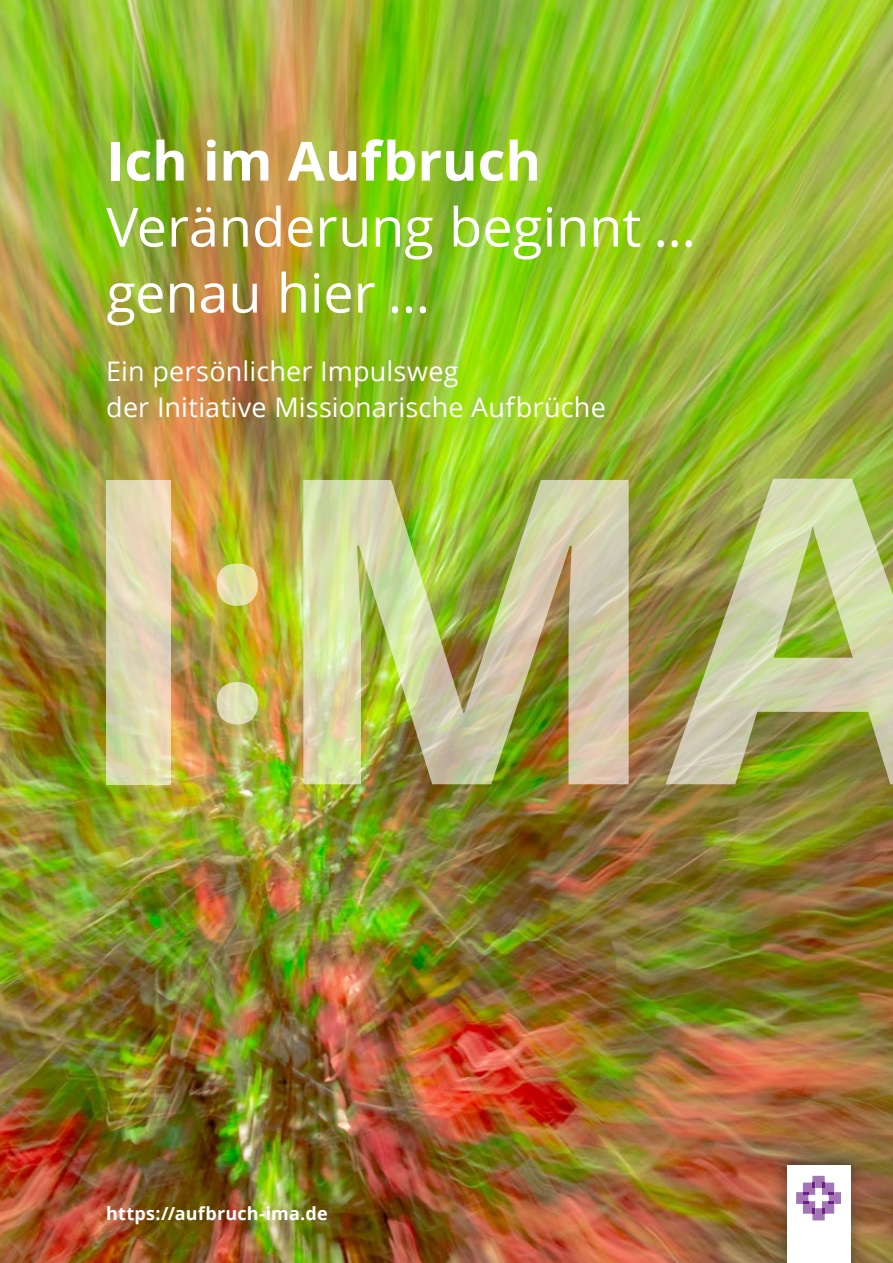
<style>
.page{position:relative;width:893px;height:1263px;background:#fff}
.page>*{position:absolute;margin:0;border:0;box-sizing:border-box;transform-origin:0 0}
.t1{font:54px/66px "Open Sans";color:#fff}
.t2{font:700 54px "Open Sans";color:#fff}
.t3{font:27px/36px "Open Sans";letter-spacing:.005em;color:#fff}
.t4{font:700 18px "Open Sans";letter-spacing:.01em;color:#fff}
</style>
<div class="page">
<img style="left:0;top:0;width:893px;height:1263px">
<div style="left:769px;top:1142px;width:99px;height:121px;background:#1d1d1b;opacity:.6"></div>
<div style="left:787px;top:1165px;width:63px;height:98px;background:#fff"></div>
<svg style="left:796px;top:1176px;width:45px;height:44px"></svg>
<img style="left:303px;top:479px;width:590px;height:305px">
<img style="left:217px;top:563px;width:41px;height:161px">
<svg style="left:106px;top:480px;width:65px;height:304px;background:#e0d7b3"></svg>
<h1 class="t2" style="left:106px;top:123px;width:436px">Ich im Aufbruch</h1>
<h1 class="t1" style="left:106px;top:193px;width:591px">Veränderung beginnt … genau hier …</h1>
<p class="t3" style="left:106px;top:352px;width:501px">Ein persönlicher Impulsweg<br>der Initiative Missionarische Aufbrüche</p>
<p class="t4" style="left:106px;top:1201px;width:223px">https://aufbruch-ima.de</p>
</div>
